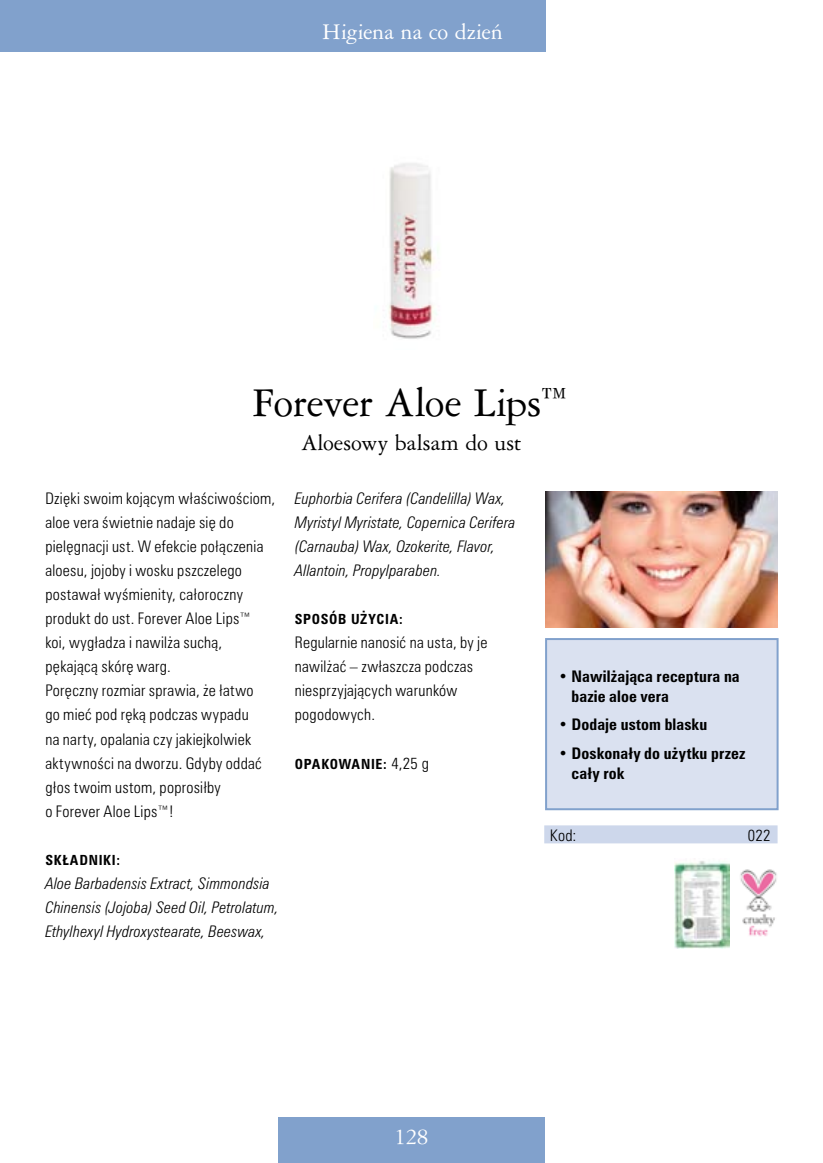
<style>
.page{position:relative;width:823px;height:1163px;background:#fff}
.page>*{position:absolute;margin:0;border:0;box-sizing:border-box;transform-origin:0 0}
.t1{font:44px "American Garamond PL";letter-spacing:-.015em;color:#000}
.t2{font:24px "American Garamond PL";letter-spacing:-.01em;color:#fff}
.t3{font:24px "American Garamond PL";letter-spacing:-.005em;color:#000}
.t4{font:300 condensed 16px/24px "Zurich PL";letter-spacing:.015em;color:#000}
.t5{font:italic 300 condensed 16px/24px "Zurich PL";letter-spacing:.015em;color:#000}
.t6{font:700 condensed 16px/20px "Zurich PL";letter-spacing:.01em;color:#000}
.t7{font:700 condensed 14px "Zurich PL";letter-spacing:.05em;color:#000}
.s1{font-size:40px}
.s2{font-weight:300;font-size:16px}
</style>
<div class="page">
<div style="left:278px;top:1117px;width:266px;height:45px;background:#81a1cc"></div>
<div style="left:0;top:0;width:544px;height:51px;background:#81a1cc"></div>
<img style="left:383px;top:163px;width:54px;height:176px">
<div style="left:544px;top:825px;width:233px;height:18px;background:#cdd7eb"></div>
<img style="left:545px;top:491px;width:232px;height:136px">
<div style="left:545px;top:639px;width:232px;height:170px;background:#dae1f0"></div>
<div style="left:544px;top:638px;width:234px;height:172px;border:2px solid #81a1cc"></div>
<img style="left:729px;top:868px;width:48px;height:67px">
<img style="left:674px;top:861px;width:54px;height:87px">
<h2 class="t2" style="left:322px;top:18px;width:182px">Higiena na co dzieƒ</h2>
<h1 class="t1" style="left:252px;top:377px;width:319px">Forever Aloe Lips<span class="s1">™</span></h1>
<h2 class="t3" style="left:301px;top:428px;width:222px">Aloesowy balsam do ust</h2>
<p class="t4" style="left:45px;top:486px;width:231px">Dzi´ki swoim kojàcym właÊciwoÊciom, aloe vera Êwietnie nadaje si´ do piel´gnacji ust. W efekcie połàczenia aloesu, jojoby i wosku pszczelego postawał wyÊmienity, całoroczny produkt do ust. Forever Aloe Lips™ koi, wygładza i nawil˝a suchà, p´kajàcà skór´ warg.<br>Por´czny rozmiar sprawia, ˝e łatwo<br>go mieç pod r´kà podczas wypadu<br>na narty, opalania czy jakiejkolwiek aktywnoÊci na dworzu. Gdyby oddaç głos twoim ustom, poprosiłby<br>o Forever Aloe Lips™!</p>
<p class="t7" style="left:45px;top:851px;width:76px">SK¸ADNIKI:</p>
<p class="t5" style="left:45px;top:870px;width:235px">Aloe Barbadensis Extract, Simmondsia<br>Chinensis (Jojoba) Seed Oil, Petrolatum,<br>Ethylhexyl Hydroxystearate, Beeswax,</p>
<p class="t5" style="left:294px;top:486px;width:222px">Euphorbia Cerifera (Candelilla) Wax, Myristyl Myristate, Copernica Cerifera (Carnauba) Wax, Ozokerite, Flavor, Allantoin, Propylparaben.</p>
<p class="t7" style="left:294px;top:611px;width:109px">SPOSÓB U˚YCIA:</p>
<p class="t4" style="left:294px;top:630px;width:194px">Regularnie nanosiç na usta, by je nawil˝aç – zwłaszcza podczas niesprzyjajàcych warunków pogodowych.</p>
<p class="t7" style="left:294px;top:755px;width:135px">OPAKOWANIE: <span class="s2">4,25 g</span></p>
<p class="t6" style="left:571px;top:665px;width:170px;text-indent:-13px">• Nawil˝ajàca receptura na bazie aloe vera</p>
<p class="t6" style="left:558px;top:714px;width:150px">• Dodaje ustom blasku</p>
<p class="t6" style="left:571px;top:742px;width:175px;text-indent:-13px">• Doskonały do u˝ytku przez cały rok</p>
<p class="t4" style="left:549px;top:822px;width:28px">Kod:</p>
<p class="t4" style="left:747px;top:822px;width:24px">022</p>
<h2 class="t2" style="left:394px;top:1121px;width:36px">128</h2>
</div>
